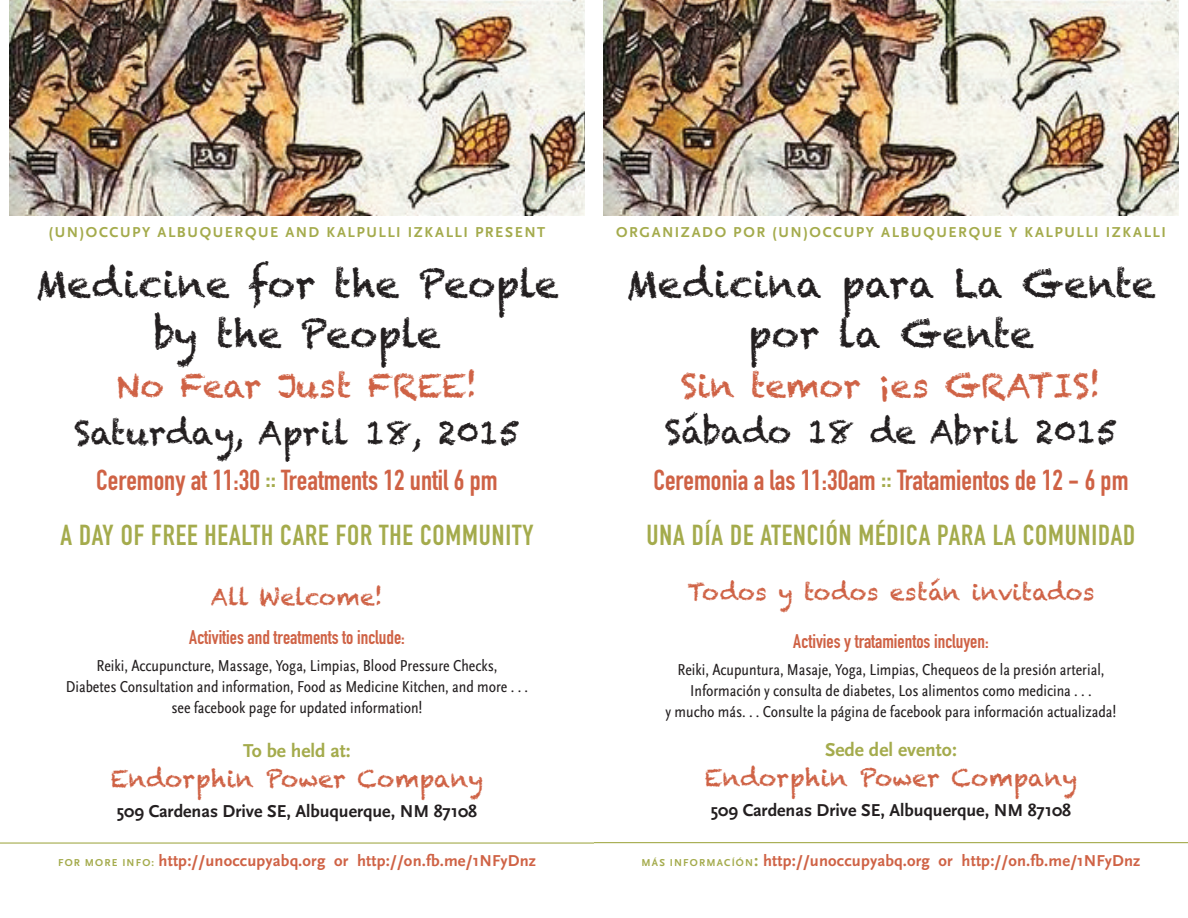
<style>
.page{position:relative;width:1188px;height:918px;background:#fff}
.page>*{position:absolute;margin:0;border:0;box-sizing:border-box;transform-origin:0 0}
.t1{font:38.1px/50.7px "Chalkduster";color:#231f20;text-align:center}
.t2{font:33px "Chalkduster";color:#cf6245}
.t3{font:32.7px "Chalkduster";color:#231f20}
.t4{font:32.7px "Chalkduster";color:#cf6245}
.t5{font:28.5px/54.9px "DIN Engschrift Std";letter-spacing:.03em;color:#cf6245}
.t6{font:28.5px/54.9px "DIN Engschrift Std";letter-spacing:.03em;color:#a4ab4c;text-align:center}
.t7{font:24px "Chalkduster";color:#cf6245}
.t8{font:23.25px "Chalkduster";color:#cf6245}
.t9{font:19.5px "DIN Engschrift Std";color:#cf6245}
.t10{font:700 19.5px "Scala Sans";color:#a4ab4c}
.t11{font:700 18px "Scala Sans";color:#231f20}
.t12{font:condensed 16.5px/21px "Scala Sans OT";color:#231f20;text-align:center}
.t13{font:700 16.5px "Scala Sans";letter-spacing:.01em;color:#cf6245}
.t14{font:700 15px "Scala Sans LF";letter-spacing:.105em;color:#a4ab4c}
.t15{font:700 10.5px "Scala Sans";letter-spacing:.11em;color:#a4ab4c}
.s1{color:#cf6245}
.s2{font-size:10.5px;color:#a4ab4c}
.s3{color:#a4ab4c}
.s4{font-size:16.95px;color:#a4ab4c}
</style>
<div class="page">
<hr style="left:0;top:842px;width:594px;height:2px;background:#a4ab4c">
<img style="left:9px;top:0;width:576px;height:216px">
<hr style="left:594px;top:842px;width:594px;height:1px;background:#a4ab4c">
<img style="left:603px;top:0;width:576px;height:216px">
<p class="t14" style="left:49px;top:224px;width:498px">(UN)OCCUPY ALBUQUERQUE AND KALPULLI IZKALLI PRESENT</p>
<h1 class="t1" style="left:35px;top:258px;width:525px">Medicine for the People by the People</h1>
<h3 class="t4" style="left:116px;top:367px;width:363px">No Fear Just FREE!</h3>
<h3 class="t3" style="left:74px;top:413px;width:447px">Saturday, April 18, 2015</h3>
<h3 class="t6" style="left:61px;top:453px;width:475px"><span class="s1">Ceremony at 11:30</span> :: <span class="s1">Treatments 12 until 6 pm<br></span>A Day of Free Health Care for th e Community</h3>
<h3 class="t8" style="left:211px;top:584px;width:174px">All Welcome!</h3>
<p class="t9" style="left:189px;top:626px;width:217px">Activities and treatments to include:</p>
<p class="t12" style="left:66px;top:656px;width:464px">Reiki, Accupuncture, Massage, Yoga, Limpias, Blood Pressure Checks,<br>Diabetes Consultation and information, Food as Medicine Kitchen, and more . . . see facebook page for updated information!</p>
<p class="t10" style="left:243px;top:740px;width:109px">To be held at:</p>
<h3 class="t7" style="left:111px;top:764px;width:374px">Endorphin Power Company</h3>
<p class="t11" style="left:117px;top:801px;width:362px">509 Cardenas Drive SE, Albuquerque, NM 87108</p>
<p class="t13" style="left:58px;top:852px;width:479px"><span class="s2">For m ore inf o:</span> http://unoccupyabq.org or http://on.fb.me/1NFyDnz</p>
<p class="t14" style="left:616px;top:224px;width:551px">ORGANIZADO POR (UN)OCCUPY ALBUQUERQUE Y KALPULLI IZKALLI</p>
<h1 class="t1" style="left:626px;top:258px;width:531px">Medicina para La Gente por la Gente</h1>
<h2 class="t2" style="left:681px;top:366px;width:422px">Sin temor ¡es GRATIS!</h2>
<h3 class="t3" style="left:665px;top:413px;width:454px">Sábado 18 de Abril 2015</h3>
<h3 class="t5" style="left:647px;top:453px;width:483px">Ceremonia a las 11:30am <span class="s3">::</span> Tratamientos de 12 - 6 pm <span class="s3">una día de atención médica para la comunidad</span></h3>
<h3 class="t8" style="left:688px;top:579px;width:408px">Todos y todos están invitados</h3>
<p class="t9" style="left:793px;top:630px;width:197px">Activies y tratamientos incluyen:</p>
<p class="t12" style="left:666px;top:660px;width:452px">Reiki, Acupuntura, Masaje, Yoga, Limpias, Chequeos de la presión arterial,<br>Información y consulta de diabetes, Los alimentos como medicina . . .<br>y mucho más. . . Consulte la página de facebook para información actualizada!</p>
<p class="t10" style="left:825px;top:739px;width:133px">Sede del evento:</p>
<h3 class="t7" style="left:705px;top:764px;width:374px">Endorphin Power Company</h3>
<p class="t11" style="left:711px;top:801px;width:362px">509 Cardenas Drive SE, Albuquerque, NM 87108</p>
<p class="t15" style="left:642px;top:857px;width:74px">más informac</p>
<p class="t13" style="left:732px;top:851px;width:410px"><span class="s2">íón</span> <span class="s4">:</span> http://unoccupyabq.org or http://on.fb.me/1NFyDnz</p>
</div>
